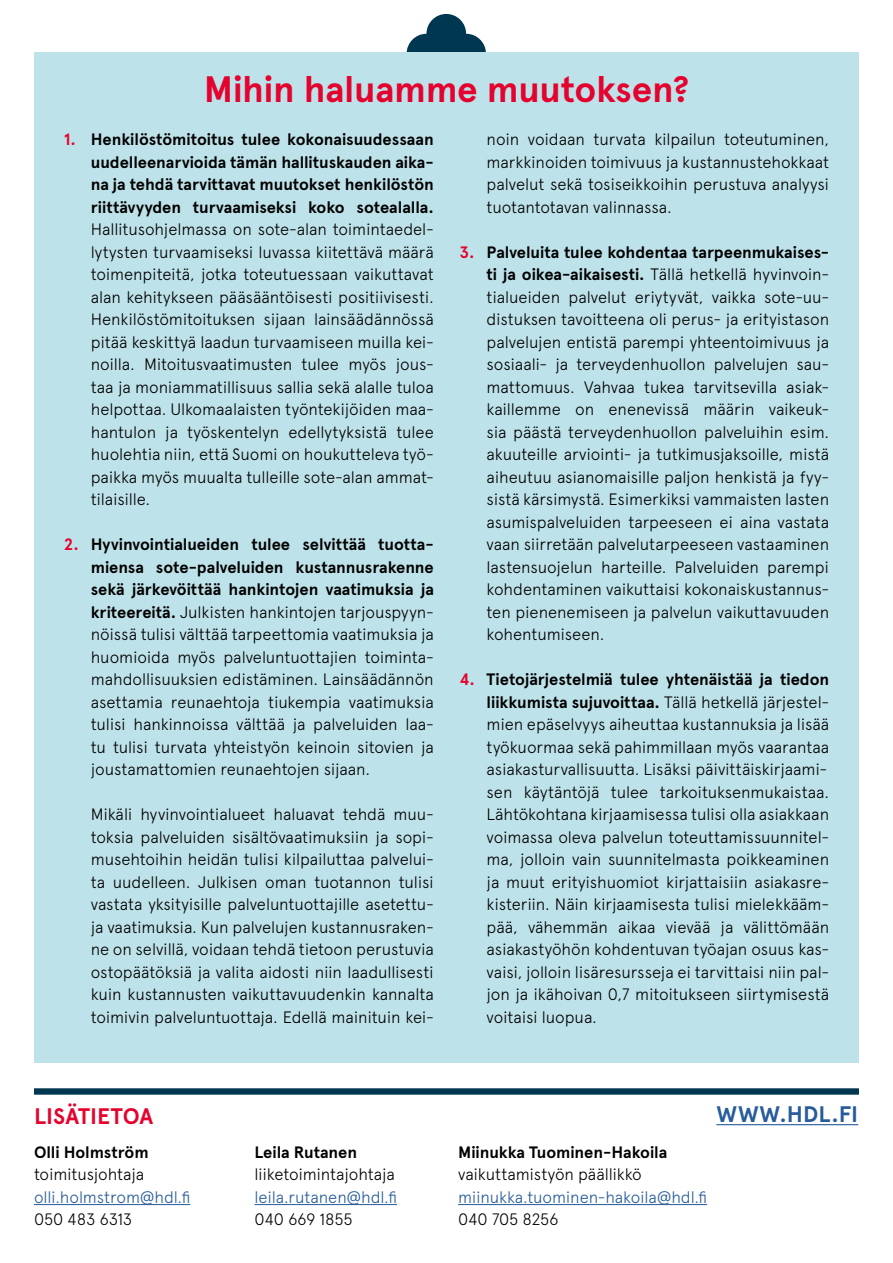
<style>
.page{position:relative;width:893px;height:1263px;background:#fff}
.page>*{position:absolute;margin:0;border:0;box-sizing:border-box;transform-origin:0 0}
.t1{font:700 36.75px "Apercu";letter-spacing:-.01em;color:#e4032e}
.hankkeen_nimi{font:700 22.5px "Apercu";color:#e4032e}
.hankkeen_nimi-2{font:700 22.5px "Apercu";letter-spacing:.005em;color:#275b9b}
.leipis_2{font:300 16.5px/22.5px "Apercu";letter-spacing:-.01em;color:#000;text-align:justify}
.leipis_2-2{font:700 16.5px/22.5px "Apercu";letter-spacing:-.005em;color:#000;text-align:justify}
.leipis_2-3{font:300 16.5px "Apercu";letter-spacing:-.005em;color:#275b9b}
.s1{color:#e4032e}
.s2{font-weight:700;color:#e4032e}
.s3{font-weight:700}
</style>
<div class="page">
<div style="left:34px;top:1088px;width:825px;height:7px;background:#003750"></div>
<hr style="left:716px;top:1124px;width:142px;height:1px;background:#275b9b">
<hr style="left:34px;top:1204px;width:156px;height:1px;background:#275b9b">
<hr style="left:254px;top:1204px;width:143px;height:1px;background:#275b9b">
<hr style="left:458px;top:1204px;width:249px;height:1px;background:#275b9b">
<svg style="left:407px;top:14px;width:79px;height:38px"></svg>
<div style="left:34px;top:52px;width:825px;height:1010px;background:#bee2e9"></div>
<h1 class="t1" style="left:204px;top:67px;width:487px">Mihin haluamme muutoksen?</h1>
<p class="leipis_2-2" style="left:91px;top:128px;width:345px;text-indent:-27px"><span class="s1">1.</span> Henkilöstömitoitus tulee kokonaisuudessaan uudelleenarvioida tämän hallituskauden aika&shy;na ja tehdä tarvittavat muutokset henkilöstön riittävyyden turvaamiseksi koko sotealalla.</p>
<p class="leipis_2" style="left:91px;top:218px;width:345px">Hallitusohjelmassa on sote-alan toimintaedel&shy;lytysten turvaamiseksi luvassa kiitettävä määrä toimenpiteitä, jotka toteutuessaan vaikuttavat alan kehitykseen pääsääntöisesti positiivisesti.<br>Henkilöstömitoituksen sijaan lainsäädännössä pitää keskittyä laadun turvaamiseen muilla kei&shy;noilla. Mitoitusvaatimusten tulee myös jous&shy;taa ja moniammatillisuus sallia sekä alalle tuloa helpottaa. Ulkomaalaisten työntekijöiden maa&shy;hantulon ja työskentelyn edellytyksistä tulee huolehtia niin, että Suomi on houkutteleva työ&shy;paikka myös muualta tulleille sote-alan ammat&shy;tilaisille.</p>
<p class="leipis_2" style="left:91px;top:533px;width:345px;text-indent:-27px"><span class="s2">2.</span> <span class="s3">Hyvinvointialueiden tulee selvittää tuotta&shy;miensa sote-palveluiden kustannusrakenne sekä järkevöittää hankintojen vaatimuksia ja kriteereitä.</span> Julkisten hankintojen tarjouspyyn&shy;nöissä tulisi välttää tarpeettomia vaatimuksia ja huomioida myös palveluntuottajien toiminta&shy;mahdollisuuksien edistäminen. Lainsäädännön asettamia reunaehtoja tiukempia vaatimuksia tulisi hankinnoissa välttää ja palveluiden laa&shy;tu tulisi turvata yhteistyön keinoin sitovien ja joustamattomien reunaehtojen sijaan.</p>
<p class="leipis_2" style="left:91px;top:803px;width:344px">Mikäli hyvinvointialueet haluavat tehdä muu&shy;toksia palveluiden sisältövaatimuksiin ja sopi&shy;musehtoihin heidän tulisi kilpailuttaa palvelui&shy;ta uudelleen. Julkisen oman tuotannon tulisi vastata yksityisille palveluntuottajille asetettu&shy;ja vaatimuksia. Kun palvelujen kustannusraken&shy;ne on selvillä, voidaan tehdä tietoon perustuvia ostopäätöksiä ja valita aidosti niin laadullisesti kuin kustannusten vaikuttavuudenkin kannalta toimivin palveluntuottaja. Edellä mainituin kei-</p>
<p class="leipis_2" style="left:487px;top:128px;width:344px">noin voidaan turvata kilpailun toteutuminen, markkinoiden toimivuus ja kustannustehokkaat palvelut sekä tosiseikkoihin perustuva analyysi tuotantotavan valinnassa.</p>
<p class="leipis_2" style="left:487px;top:241px;width:344px;text-indent:-27px"><span class="s2">3.</span> <span class="s3">Palveluita tulee kohdentaa tarpeenmukaises&shy;ti ja oikea-aikaisesti.</span> Tällä hetkellä hyvinvoin&shy;tialueiden palvelut eriytyvät, vaikka sote-uu&shy;distuksen tavoitteena oli perus- ja erityistason palvelujen entistä parempi yhteentoimivuus ja sosiaali- ja terveydenhuollon palvelujen sau&shy;mattomuus. Vahvaa tukea tarvitsevilla asiak&shy;kaillemme on enenevissä määrin vaikeuk&shy;sia päästä terveydenhuollon palveluihin esim. akuuteille arviointi- ja tutkimusjaksoille, mistä aiheutuu asianomaisille paljon henkistä ja fyy&shy;sistä kärsimystä. Esimerkiksi vammaisten lasten asumispalveluiden tarpeeseen ei aina vastata vaan siirretään palvelutarpeeseen vastaaminen lastensuojelun harteille. Palveluiden parempi kohdentaminen vaikuttaisi kokonaiskustannus&shy;ten pienenemiseen ja palvelun vaikuttavuuden kohentumiseen.</p>
<p class="leipis_2" style="left:487px;top:668px;width:344px;text-align:left;text-indent:-27px"><span class="s2">4.</span> <span class="s3">Tietojärjestelmiä tulee yhtenäistää ja tiedon liikkumista sujuvoittaa.</span> Tällä hetkellä järjestel&shy;mien epäselvyys aiheuttaa kustannuksia ja lisää työkuormaa sekä pahimmillaan myös vaarantaa asiakasturvallisuutta. Lisäksi päivittäiskirjaami&shy;sen käytäntöjä tulee tarkoituksenmukaistaa.<br>Lähtökohtana kirjaamisessa tulisi olla asiakkaan voimassa oleva palvelun toteuttamissuunnitel&shy;ma, jolloin vain suunnitelmasta poikkeaminen ja muut erityishuomiot kirjattaisiin asiakasre&shy;kisteriin. Näin kirjaamisesta tulisi mielekkääm&shy;pää, vähemmän aikaa vievää ja välittömään asiakastyöhön kohdentuvan työajan osuus kas&shy;vaisi, jolloin lisäresursseja ei tarvittaisi niin pal&shy;jon ja ikähoivan 0,7 mitoitukseen siirtymisestä voitaisi luopua.</p>
<p class="hankkeen_nimi" style="left:34px;top:1102px;width:121px">LISÄTIETOA</p>
<p class="hankkeen_nimi-2" style="left:716px;top:1101px;width:143px">WWW.HDL.FI</p>
<p class="leipis_2-2" style="left:34px;top:1141px;width:116px">Olli Holmström</p>
<p class="leipis_2" style="left:34px;top:1163px;width:112px">toimitusjohtaja</p>
<p class="leipis_2-3" style="left:34px;top:1187px;width:158px">olli.holmstrom@hdl.fi</p>
<p class="leipis_2" style="left:34px;top:1208px;width:100px">050 483 6313</p>
<p class="leipis_2-2" style="left:254px;top:1141px;width:104px">Leila Rutanen</p>
<p class="leipis_2" style="left:254px;top:1163px;width:142px">liiketoimintajohtaja</p>
<p class="leipis_2-3" style="left:254px;top:1187px;width:144px">leila.rutanen@hdl.fi</p>
<p class="leipis_2" style="left:254px;top:1208px;width:100px">040 669 1855</p>
<p class="leipis_2-2" style="left:458px;top:1141px;width:211px">Miinukka Tuominen-Hakoila</p>
<p class="leipis_2" style="left:458px;top:1163px;width:185px">vaikuttamistyön päällikkö</p>
<p class="leipis_2-3" style="left:458px;top:1187px;width:251px">miinukka.tuominen-hakoila@hdl.fi</p>
<p class="leipis_2" style="left:458px;top:1208px;width:102px">040 705 8256</p>
</div>
